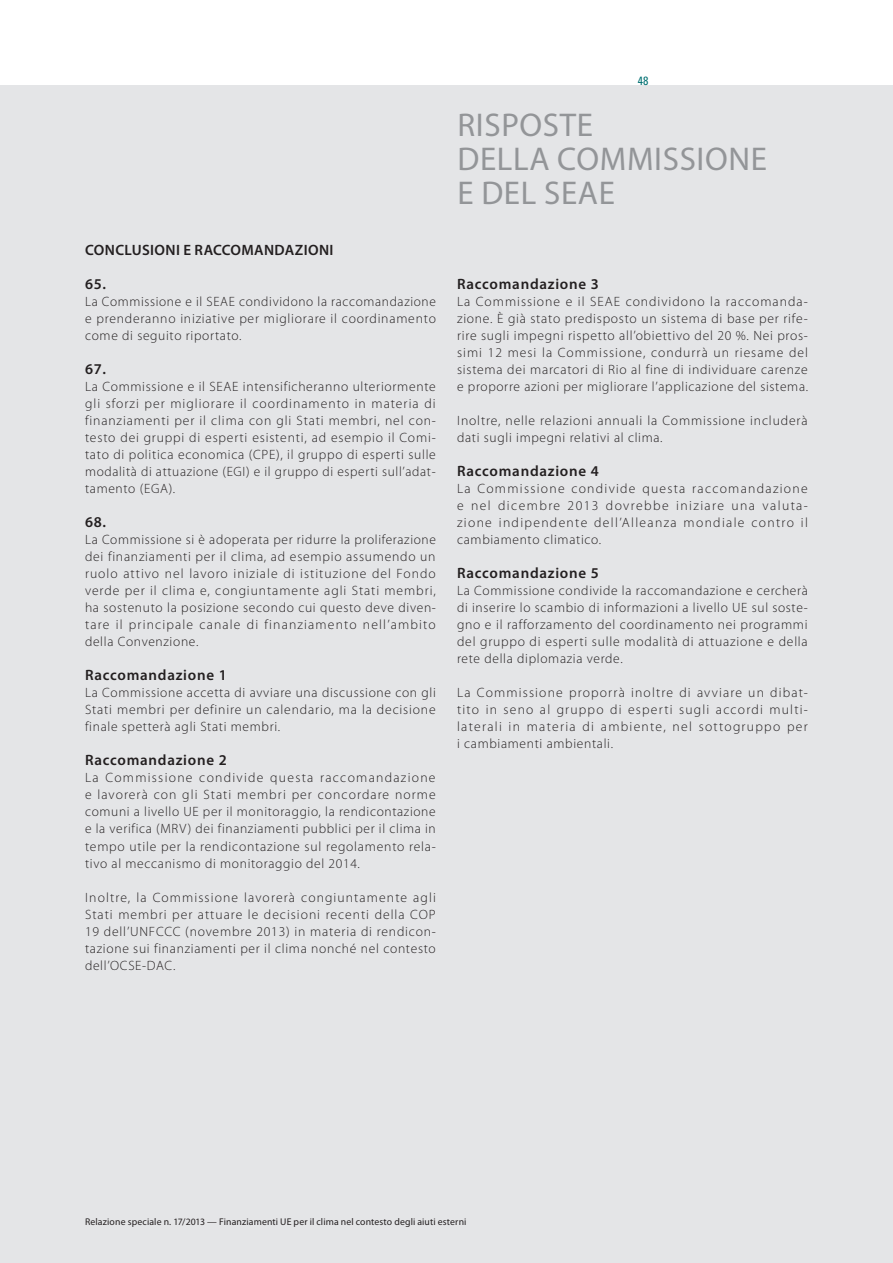
<style>
.page{position:relative;width:893px;height:1263px;background:#fff}
.page>*{position:absolute;margin:0;border:0;box-sizing:border-box;transform-origin:0 0}
.t1{font:33px/34px "Myriad Pro";letter-spacing:.02em;color:#939598}
.K_03_-_REP_CHIFFRE{font:600 15px "Myriad Pro";letter-spacing:.05em;color:#231f20}
.K_02_-_REP_TITRE_1_1{font:600 15px "Myriad Pro";letter-spacing:.025em;color:#231f20}
.K_04_-_REP_TEXTE_COU{font:300 13.5px/17px "Myriad Pro";letter-spacing:.05em;color:#231f20;text-align:justify}
.t2{font:condensed 12px "Univers LT Std";color:#017072}
.t3{font:9.75px "Myriad Pro";letter-spacing:.015em;color:#231f20}
</style>
<div class="page">
<div style="left:0;top:1174px;width:893px;height:89px;background:#e4e5e7"></div>
<div style="left:0;top:85px;width:893px;height:1089px;background:#e4e5e7"></div>
<p class="t2" style="left:638px;top:73px;width:12px">48</p>
<p class="K_02_-_REP_TITRE_1_1" style="left:85px;top:242px;width:250px">CONCLUSIONI E RACCOMANDAZIONI</p>
<p class="K_03_-_REP_CHIFFRE" style="left:85px;top:276px;width:23px">65.</p>
<p class="K_04_-_REP_TEXTE_COU" style="left:85px;top:293px;width:352px">La Commissione e il SEAE condividono la raccomandazione e prenderanno iniziative per migliorare il coordinamento come di seguito riportato.</p>
<p class="K_03_-_REP_CHIFFRE" style="left:85px;top:361px;width:23px">67.</p>
<p class="K_04_-_REP_TEXTE_COU" style="left:85px;top:378px;width:352px">La Commissione e il SEAE intensificheranno ulteriormente gli sforzi per migliorare il coordinamento in materia di finanziamenti per il clima con gli Stati membri, nel con&shy;testo dei gruppi di esperti esistenti, ad esempio il Comi&shy;tato di politica economica (CPE), il gruppo di esperti sulle modalità di attuazione (EGI) e il gruppo di esperti sull’adat&shy;tamento (EGA).</p>
<p class="K_03_-_REP_CHIFFRE" style="left:85px;top:514px;width:23px">68.</p>
<p class="K_04_-_REP_TEXTE_COU" style="left:85px;top:531px;width:352px">La Commissione si è adoperata per ridurre la proliferazione dei finanziamenti per il clima, ad esempio assumendo un ruolo attivo nel lavoro iniziale di istituzione del Fondo verde per il clima e, congiuntamente agli Stati membri, ha sostenuto la posizione secondo cui questo deve diven&shy;tare il principale canale di finanziamento nell’ambito della Convenzione.</p>
<p class="K_03_-_REP_CHIFFRE" style="left:85px;top:667px;width:143px">Raccomandazione 1</p>
<p class="K_04_-_REP_TEXTE_COU" style="left:85px;top:684px;width:352px">La Commissione accetta di avviare una discussione con gli Stati membri per definire un calendario, ma la decisione finale spetterà agli Stati membri.</p>
<p class="K_03_-_REP_CHIFFRE" style="left:85px;top:752px;width:143px">Raccomandazione 2</p>
<p class="K_04_-_REP_TEXTE_COU" style="left:85px;top:769px;width:352px">La Commissione condivide questa raccomandazione e lavorerà con gli Stati membri per concordare norme comuni a livello UE per il monitoraggio, la rendicontazione e la verifica (MRV) dei finanziamenti pubblici per il clima in tempo utile per la rendicontazione sul regolamento rela&shy;tivo al meccanismo di monitoraggio del 2014.</p>
<p class="K_04_-_REP_TEXTE_COU" style="left:85px;top:888px;width:352px">Inoltre, la Commissione lavorerà congiuntamente agli Stati membri per attuare le decisioni recenti della COP 19 dell’UNFCCC (novembre 2013) in materia di rendicon&shy;tazione sui finanziamenti per il clima nonché nel contesto dell’OCSE-DAC.</p>
<h1 class="t1" style="left:457px;top:109px;width:311px">RISPOSTE<br>DELLA COMMISSIONE<br>E DEL SEAE</h1>
<p class="K_03_-_REP_CHIFFRE" style="left:457px;top:276px;width:143px">Raccomandazione 3</p>
<p class="K_04_-_REP_TEXTE_COU" style="left:457px;top:293px;width:352px">La Commissione e il SEAE condividono la raccomanda&shy;zione. È già stato predisposto un sistema di base per rife&shy;rire sugli impegni rispetto all’obiettivo del 20 %. Nei pros&shy;simi 12 mesi la Commissione, condurrà un riesame del sistema dei marcatori di Rio al fine di individuare carenze e proporre azioni per migliorare l’applicazione del sistema.</p>
<p class="K_04_-_REP_TEXTE_COU" style="left:457px;top:412px;width:352px">Inoltre, nelle relazioni annuali la Commissione includerà dati sugli impegni relativi al clima.</p>
<p class="K_03_-_REP_CHIFFRE" style="left:457px;top:463px;width:143px">Raccomandazione 4</p>
<p class="K_04_-_REP_TEXTE_COU" style="left:457px;top:480px;width:352px">La Commissione condivide questa raccomandazione e nel dicembre 2013 dovrebbe iniziare una valuta&shy;zione indipendente dell’Alleanza mondiale contro il cambiamento climatico.</p>
<p class="K_03_-_REP_CHIFFRE" style="left:457px;top:565px;width:143px">Raccomandazione 5</p>
<p class="K_04_-_REP_TEXTE_COU" style="left:457px;top:582px;width:352px">La Commissione condivide la raccomandazione e cercherà di inserire lo scambio di informazioni a livello UE sul soste&shy;gno e il rafforzamento del coordinamento nei programmi del gruppo di esperti sulle modalità di attuazione e della rete della diplomazia verde.</p>
<p class="K_04_-_REP_TEXTE_COU" style="left:457px;top:684px;width:352px">La Commissione proporrà inoltre di avviare un dibat&shy;tito in seno al gruppo di esperti sugli accordi multi&shy;laterali in materia di ambiente, nel sottogruppo per i cambiamenti ambientali.</p>
<p class="t3" style="left:85px;top:1216px;width:383px">Relazione speciale n. 17/2013 — Finanziamenti UE per il clima nel contesto degli aiuti esterni</p>
</div>
